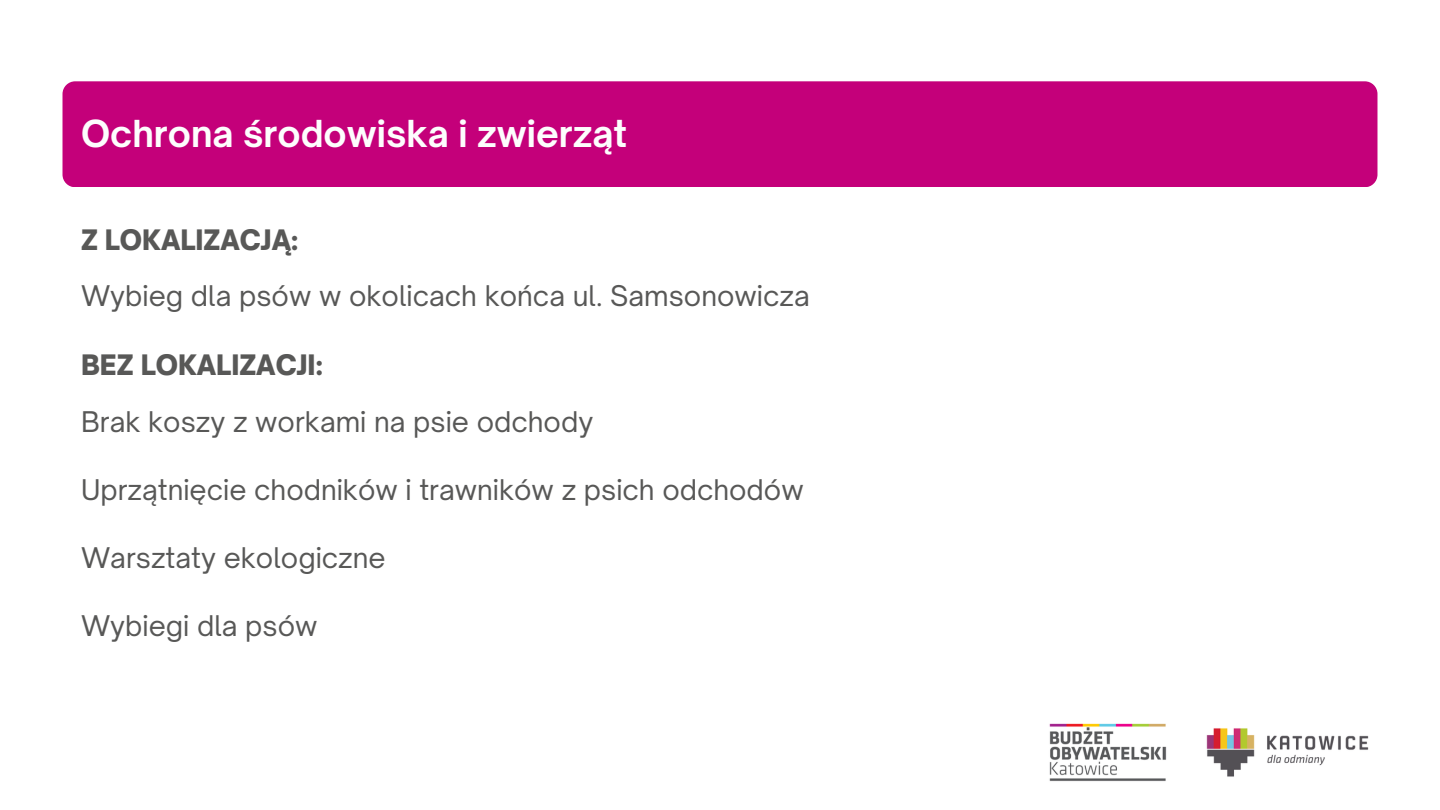
<style>
.page{position:relative;width:1440px;height:810px;background:#fff}
.page>*{position:absolute;margin:0;border:0;box-sizing:border-box;transform-origin:0 0}
.t1{font:700 35.6px "Open Sauce One";color:#fdfdfd}
.t2{font:27.3px "Open Sauce One";color:#585857}
.t3{font:900 27px "Open Sauce One";color:#585857}
</style>
<div class="page">
<div style="left:63px;top:81px;width:1314px;height:106px;background:#c4007a;border-radius:13px"></div>
<img style="left:1049px;top:723px;width:320px;height:59px">
<p class="t1" style="left:81px;top:111px;width:548px">Ochrona środowiska i zwierząt</p>
<h1 class="t3" style="left:81px;top:223px;width:219px">Z LOKALIZACJĄ:</h1>
<h2 class="t2" style="left:81px;top:279px;width:730px">Wybieg dla psów w okolicach końca ul. Samsonowicza</h2>
<p class="t3" style="left:81px;top:348px;width:243px">BEZ LOKALIZACJI:</p>
<h2 class="t2" style="left:81px;top:404px;width:514px">Brak koszy z workami na psie odchody</h2>
<p class="t2" style="left:81px;top:472px;width:724px">Uprzątnięcie chodników i trawników z psich odchodów</p>
<p class="t2" style="left:81px;top:540px;width:306px">Warsztaty ekologiczne</p>
<p class="t2" style="left:81px;top:609px;width:238px">Wybiegi dla psów</p>
</div>
